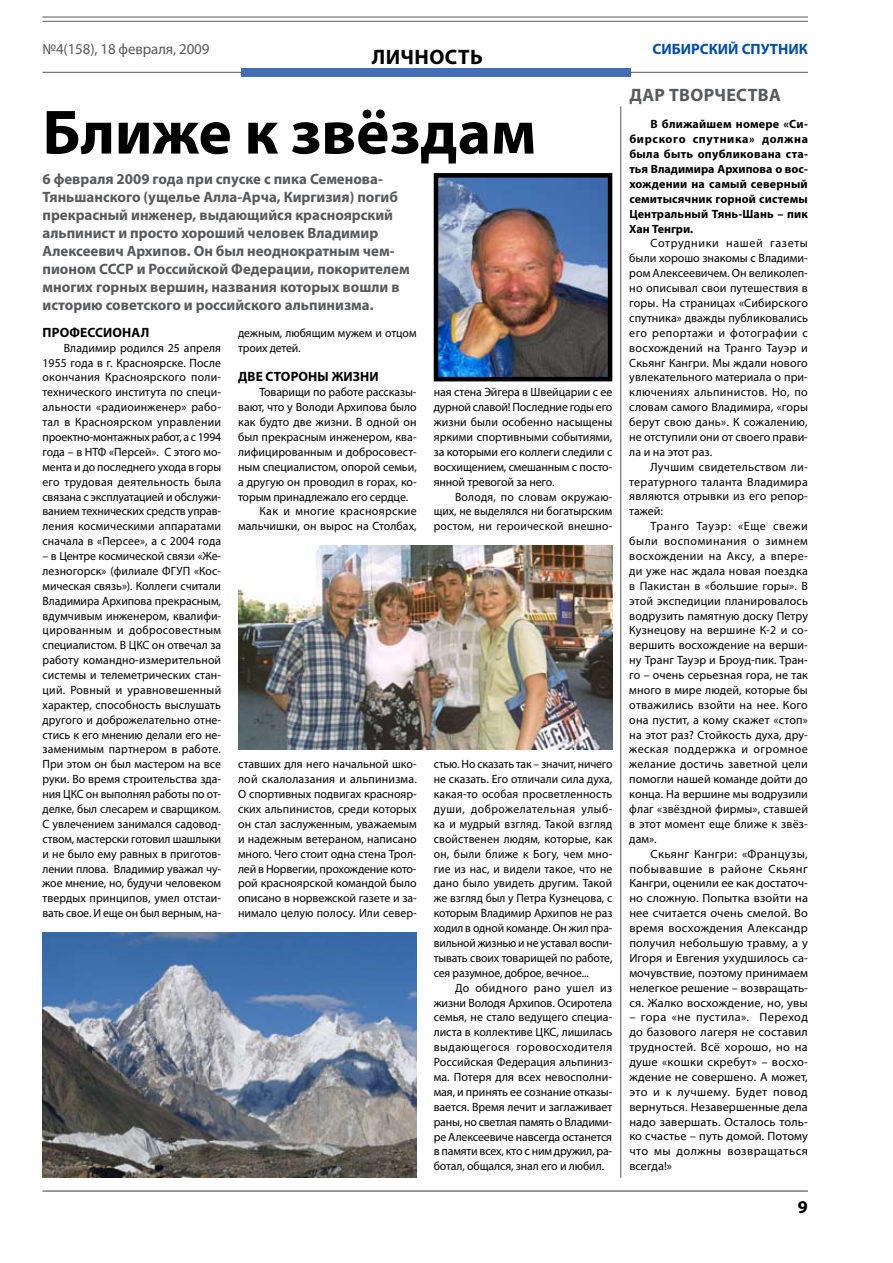
<style>
.page{position:relative;width:893px;height:1263px;background:#fff}
.page>*{position:absolute;margin:0;border:0;box-sizing:border-box;transform-origin:0 0}
.t1{font:700 63px "Myriad Pro";color:#000}
.t2{font:700 21px "Myriad Pro";letter-spacing:.02em;color:#000}
.t3{font:700 18px "Myriad Pro";letter-spacing:.02em;color:#58595b}
.t4{font:700 18px "Myriad Pro";color:#000}
.t5{font:700 15px/18px "Myriad Pro";color:#58595b}
.t6{font:15px "Myriad Pro";letter-spacing:-.01em;color:#58595b}
.t7{font:700 15px "Myriad Pro";color:#034ea2}
.t8{font:700 13.5px "Myriad Pro";letter-spacing:.01em;color:#000}
.t9{font:12px/14.9px "Myriad Pro";color:#000;text-align:justify}
.t10{font:700 12px/14.9px "Myriad Pro";letter-spacing:.01em;color:#000;text-align:justify}
.t11{font:12px "Myriad Pro";letter-spacing:.03em;color:#000}
</style>
<div class="page">
<hr style="left:43px;top:17px;width:765px;height:1px;background:#58595b">
<hr style="left:43px;top:72px;width:765px;height:1px;background:#58595b">
<hr style="left:43px;top:21px;width:765px;height:1px;background:#58595b">
<hr style="left:43px;top:1190px;width:765px;height:2px;background:#797b7d">
<div style="left:242px;top:68px;width:389px;height:9px;background:#466cb4"></div>
<hr style="left:620px;top:106px;width:1px;height:1072px;background:#58595b">
<img style="left:43px;top:932px;width:374px;height:246px">
<img style="left:439px;top:178px;width:168px;height:198px">
<div style="left:434px;top:173px;width:178px;height:208px;border:4px solid #000"></div>
<img style="left:238px;top:545px;width:374px;height:204px">
<p class="t6" style="left:43px;top:39px;width:168px">№4(158), 18 февраля, 2009</p>
<p class="t7" style="left:653px;top:39px;width:20px">CИБИРСКИЙ</p>
<p class="t7" style="left:742px;top:39px;width:11px">СПУТНИК</p>
<h2 class="t2" style="left:372px;top:43px;width:112px">Личность</h2>
<h1 class="t1" style="left:43px;top:91px;width:495px">Ближе к звёздам</h1>
<p class="t5" style="left:43px;top:170px;width:357px">6 февраля 2009 года при спуске с пика Семенова-Тяньшанского (ущелье Алла-Арча, Киргизия) погиб прекрасный инженер, выдающийся красноярский альпинист и просто хороший человек Владимир Алексеевич Архипов. Он был неоднократным чем&shy;пионом СССР</p>
<p class="t5" style="left:43px;top:260px;width:369px;text-indent:94px">и Российской Федерации, покорителем многих горных вершин, названия которых вошли в историю советского и российского альпинизма.</p>
<p class="t8" style="left:43px;top:323px;width:108px">Профессионал</p>
<p class="t9" style="left:43px;top:340px;width:180px;text-indent:21px">Владимир родился 25 апреля 1955 года в г. Красноярске. После окончания Красноярского поли&shy;технического института по специ&shy;альности «радиоинженер» рабо&shy;тал в Красноярском управлении проектно-монтажных работ, а с 1994 года – в НТФ «Персей». С этого мо&shy;мента и до последнего ухода в горы его трудовая деятельность была связана с эксплуатацией и обслужи&shy;ванием технических средств управ&shy;ления космическими аппаратами сначала в «Персее», а с 2004 года</p>
<p class="t9" style="left:43px;top:548px;width:180px">– в Центре космической связи «Же&shy;лезногорск» (филиале ФГУП «Кос&shy;мическая связь»). Коллеги считали Владимира Архипова прекрасным, вдумчивым инженером, квалифи&shy;цированным и добросовестным специалистом. В ЦКС он отвечал за работу командно-измерительной системы и телеметрических стан&shy;ций. Ровный и уравновешенный характер, способность выслушать другого и доброжелательно отне&shy;стись к его мнению делали его не&shy;заменимым партнером в работе.<br>При этом он был мастером на все руки. Во время строительства зда&shy;ния ЦКС он выполнял работы по от&shy;делке, был слесарем и сварщиком.<br>С увлечением занимался садовод&shy;ством, мастерски готовил шашлыки и не было ему равных в приготов&shy;лении плова. Владимир уважал чу&shy;жое мнение, но, будучи человеком твердых принципов, умел отстаи&shy;вать свое. И еще он был верным, на-</p>
<p class="t9" style="left:238px;top:325px;width:180px">дежным, любящим мужем и отцом троих детей.</p>
<p class="t8" style="left:238px;top:368px;width:142px">Две стороны жизни</p>
<p class="t9" style="left:259px;top:385px;width:159px">Товарищи по работе рассказы-</p>
<p class="t9" style="left:238px;top:400px;width:180px">вают, что у Володи Архипова было</p>
<p class="t9" style="left:238px;top:414px;width:180px">как будто две жизни. В одной он</p>
<p class="t9" style="left:238px;top:429px;width:180px">был прекрасным инженером, ква-</p>
<p class="t9" style="left:238px;top:444px;width:180px">лифицированным и добросовест-</p>
<p class="t9" style="left:238px;top:459px;width:180px">ным специалистом, опорой семьи,</p>
<p class="t9" style="left:238px;top:474px;width:180px">а другую он проводил в горах, ко-</p>
<p class="t9" style="left:238px;top:489px;width:172px">торым принадлежало его сердце.</p>
<p class="t11" style="left:259px;top:504px;width:159px">Как и многие красноярские</p>
<p class="t9" style="left:238px;top:519px;width:180px">мальчишки, он вырос на Столбах,</p>
<p class="t9" style="left:238px;top:757px;width:180px">ставших для него начальной шко&shy;лой скалолазания и альпинизма.<br>О спортивных подвигах краснояр&shy;ских альпинистов, среди которых он стал заслуженным, уважаемым и надежным ветераном, написано много. Чего стоит одна стена Трол&shy;лей в Норвегии, прохождение кото&shy;рой красноярской командой было описано в норвежской газете и за&shy;нимало целую полосу. Или север-</p>
<p class="t9" style="left:434px;top:385px;width:180px">ная стена Эйгера в Швейцарии с ее дурной славой! Последние годы его жизни были особенно насыщены яркими спортивными событиями, за которыми его коллеги следили с восхищением, смешанным с посто&shy;янной тревогой за него.</p>
<p class="t9" style="left:434px;top:489px;width:180px;text-indent:21px">Володя, по словам окружаю&shy;щих, не выделялся ни богатырским ростом, ни героической внешно-</p>
<p class="t9" style="left:434px;top:757px;width:180px">стью. Но сказать так – значит, ничего не сказать. Его отличали сила духа, какая-то особая просветленность души, доброжелательная улыб&shy;ка и мудрый взгляд. Такой взгляд свойственен людям, которые, как он, были ближе к Богу, чем мно&shy;гие из нас, и видели такое, что не дано было увидеть другим. Такой же взгляд был у Петра Кузнецова, с которым Владимир Архипов не раз ходил в одной команде. Он жил пра&shy;вильной жизнью и не уставал воспи&shy;тывать своих товарищей по работе, сея разумное, доброе, вечное...</p>
<p class="t9" style="left:434px;top:980px;width:180px;text-indent:21px">До обидного рано ушел из жизни Володя Архипов. Осиротела семья, не стало ведущего специа&shy;листа в коллективе ЦКС, лишилась выдающегося горовосходителя Российская Федерация альпиниз&shy;ма. Потеря для всех невосполни&shy;мая, и принять ее сознание отказы&shy;вается. Время лечит и заглаживает раны, но светлая память о Владими&shy;ре Алексеевиче навсегда останется в памяти всех, кто с ним дружил, ра&shy;ботал, общался, знал его и любил.</p>
<h3 class="t3" style="left:629px;top:84px;width:153px">Дар творчества</h3>
<p class="t10" style="left:629px;top:117px;width:180px;text-indent:21px">В ближайшем номере «Си&shy;бирского спутника» должна была быть опубликована ста&shy;тья Владимира Архипова о вос&shy;хождении на самый северный семитысячник горной системы Центральный Тянь-Шань – пик Хан Тенгри.</p>
<p class="t9" style="left:629px;top:236px;width:180px;text-indent:21px">Сотрудники нашей газеты были хорошо знакомы с Владими&shy;ром Алексеевичем. Он великолеп&shy;но описывал свои путешествия в горы. На страницах «Сибирского спутника» дважды публиковались его репортажи и фотографии с восхождений на Транго Тауэр и Скьянг Кангри. Мы ждали нового увлекательного материала о при&shy;ключениях альпинистов. Но, по словам самого Владимира, «горы берут свою дань». К сожалению, не отступили они от своего прави&shy;ла и на этот раз.</p>
<p class="t9" style="left:629px;top:459px;width:180px;text-indent:21px">Лучшим свидетельством ли&shy;тературного таланта Владимира являются отрывки из его репор&shy;тажей:</p>
<p class="t9" style="left:629px;top:519px;width:180px;text-indent:21px">Транго Тауэр: «Еще свежи были воспоминания о зимнем восхождении на Аксу, а впере&shy;ди уже нас ждала новая поездка в Пакистан в «большие горы». В этой экспедиции планировалось водрузить памятную доску Петру Кузнецову на вершине К-2 и со&shy;вершить восхождение на верши&shy;ну Транг Тауэр и Броуд-пик. Тран&shy;го – очень серьезная гора, не так много в мире людей, которые бы отважились взойти на нее. Кого она пустит, а кому скажет «стоп» на этот раз? Стойкость духа, дру&shy;жеская поддержка и огромное желание достичь заветной цели помогли нашей команде дойти до конца. На вершине мы водрузили флаг «звёздной фирмы», ставшей в этот момент еще ближе к звёз&shy;дам».</p>
<p class="t9" style="left:629px;top:846px;width:180px;text-indent:21px">Скьянг Кангри: «Французы, побывавшие в районе Скьянг Кангри, оценили ее как достаточ&shy;но сложную. Попытка взойти на нее считается очень смелой. Во время восхождения Александр получил небольшую травму, а у Игоря и Евгения ухудшилось са&shy;мочувствие, поэтому принимаем нелегкое решение – возвращать&shy;ся. Жалко восхождение, но, увы</p>
<p class="t9" style="left:629px;top:1010px;width:180px">– гора «не пустила». Переход до базового лагеря не составил трудностей. Всё хорошо, но на душе «кошки скребут» – восхо&shy;ждение не совершено. А может, это и к лучшему. Будет повод вернуться. Незавершенные дела надо завершать. Осталось толь&shy;ко счастье – путь домой. Потому что мы должны возвращаться всегда!»</p>
<h3 class="t4" style="left:798px;top:1195px;width:11px">9</h3>
</div>
